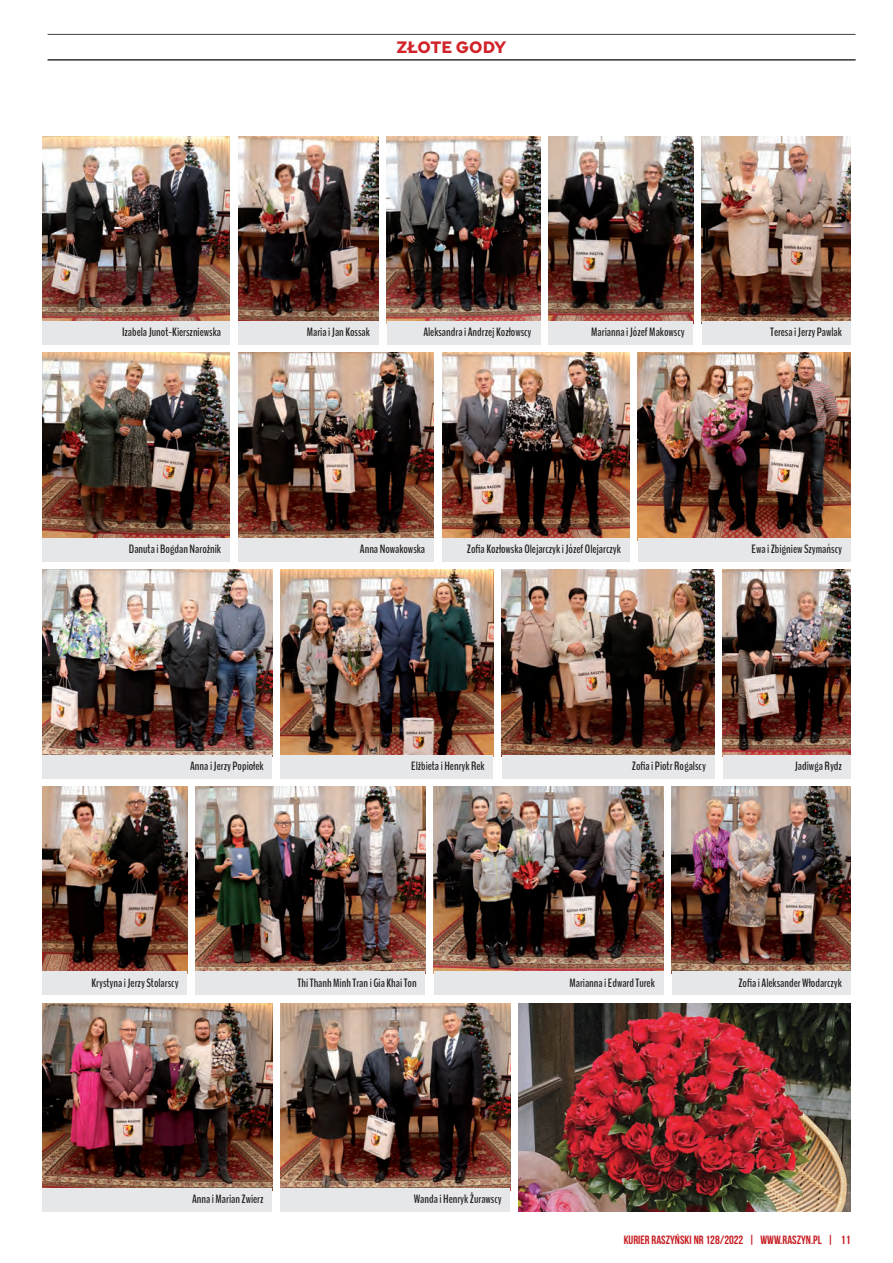
<style>
.page{position:relative;width:893px;height:1263px;background:#fff}
.page>*{position:absolute;margin:0;border:0;box-sizing:border-box;transform-origin:0 0}
.t1{font:700 16.5px "Red Hat Text";color:#d1232a}
._04_podpis_zdjecia{font:700 12px "Bench Nine";color:#231f20}
.t2{font:12px "Bebas Neue";color:#c61c22}
.s1{font-weight:700}
</style>
<div class="page">
<hr style="left:48px;top:34px;width:807px;height:1px;background:#3e3e3f">
<hr style="left:48px;top:59px;width:807px;height:1px;background:#3e3e3f">
<hr style="left:48px;top:60px;width:807px;height:1px;background:#3e3e3f">
<img style="left:238px;top:353px;width:196px;height:185px">
<div style="left:238px;top:538px;width:196px;height:23px;background:#e6e7e9"></div>
<img style="left:442px;top:353px;width:187px;height:185px">
<div style="left:442px;top:538px;width:187px;height:23px;background:#e6e7e9"></div>
<img style="left:43px;top:353px;width:187px;height:185px">
<div style="left:43px;top:538px;width:187px;height:23px;background:#e6e7e9"></div>
<img style="left:43px;top:570px;width:229px;height:185px">
<div style="left:43px;top:755px;width:229px;height:23px;background:#e6e7e9"></div>
<img style="left:723px;top:570px;width:127px;height:185px">
<div style="left:723px;top:755px;width:127px;height:23px;background:#e6e7e9"></div>
<img style="left:196px;top:787px;width:229px;height:185px">
<div style="left:196px;top:972px;width:229px;height:23px;background:#e6e7e9"></div>
<img style="left:43px;top:1003px;width:229px;height:185px">
<div style="left:43px;top:1188px;width:229px;height:24px;background:#e6e7e9"></div>
<img style="left:281px;top:1003px;width:229px;height:185px">
<div style="left:281px;top:1188px;width:229px;height:24px;background:#e6e7e9"></div>
<img style="left:281px;top:570px;width:212px;height:185px">
<div style="left:281px;top:755px;width:212px;height:23px;background:#e6e7e9"></div>
<img style="left:43px;top:787px;width:144px;height:185px">
<div style="left:43px;top:972px;width:144px;height:23px;background:#e6e7e9"></div>
<img style="left:434px;top:787px;width:229px;height:185px">
<div style="left:434px;top:972px;width:229px;height:23px;background:#e6e7e9"></div>
<img style="left:502px;top:570px;width:212px;height:185px">
<div style="left:502px;top:755px;width:212px;height:23px;background:#e6e7e9"></div>
<img style="left:638px;top:353px;width:212px;height:185px">
<div style="left:638px;top:538px;width:212px;height:23px;background:#e6e7e9"></div>
<img style="left:672px;top:787px;width:178px;height:185px">
<div style="left:672px;top:972px;width:178px;height:23px;background:#e6e7e9"></div>
<img style="left:43px;top:136px;width:187px;height:185px">
<div style="left:43px;top:321px;width:187px;height:23px;background:#e6e7e9"></div>
<img style="left:387px;top:136px;width:153px;height:185px">
<div style="left:387px;top:321px;width:153px;height:23px;background:#e6e7e9"></div>
<img style="left:549px;top:136px;width:144px;height:185px">
<div style="left:549px;top:321px;width:144px;height:23px;background:#e6e7e9"></div>
<img style="left:238px;top:136px;width:140px;height:185px">
<div style="left:238px;top:321px;width:140px;height:23px;background:#e6e7e9"></div>
<img style="left:702px;top:136px;width:148px;height:185px">
<div style="left:702px;top:321px;width:148px;height:23px;background:#e6e7e9"></div>
<img style="left:519px;top:1003px;width:331px;height:209px">
<p class="t1" style="left:397px;top:36px;width:111px">ZŁOTE GODY</p>
<p class="_04_podpis_zdjecia" style="left:122px;top:324px;width:101px">Izabela Junot-Kierszniewska</p>
<p class="_04_podpis_zdjecia" style="left:307px;top:324px;width:65px">Maria i Jan Kossak</p>
<p class="_04_podpis_zdjecia" style="left:423px;top:324px;width:110px">Aleksandra i Andrzej Kozłowscy</p>
<p class="_04_podpis_zdjecia" style="left:591px;top:324px;width:95px">Marianna i Józef Makowscy</p>
<p class="_04_podpis_zdjecia" style="left:770px;top:324px;width:73px">Teresa i Jerzy Pawlak</p>
<p class="_04_podpis_zdjecia" style="left:129px;top:541px;width:94px">Danuta i Bogdan Narożnik</p>
<p class="_04_podpis_zdjecia" style="left:360px;top:541px;width:67px">Anna Nowakowska</p>
<p class="_04_podpis_zdjecia" style="left:467px;top:541px;width:155px">Zofia Kozłowska Olejarczyk i Józef Olejarczyk</p>
<p class="_04_podpis_zdjecia" style="left:752px;top:541px;width:92px">Ewa i Zbigniew Szymańscy</p>
<p class="_04_podpis_zdjecia" style="left:411px;top:758px;width:75px">Elżbieta i Henryk Rek</p>
<p class="_04_podpis_zdjecia" style="left:632px;top:758px;width:76px">Zofia i Piotr Rogalscy</p>
<p class="_04_podpis_zdjecia" style="left:190px;top:758px;width:75px">Anna i Jerzy Popiołek</p>
<p class="_04_podpis_zdjecia" style="left:795px;top:758px;width:49px">Jadiwga Rydz</p>
<p class="_04_podpis_zdjecia" style="left:91px;top:975px;width:89px">Krystyna i Jerzy Stolarscy</p>
<p class="_04_podpis_zdjecia" style="left:569px;top:975px;width:87px">Marianna i Edward Turek</p>
<p class="_04_podpis_zdjecia" style="left:298px;top:975px;width:121px">Thi Thanh Minh Tran i Gia Khai Ton</p>
<p class="_04_podpis_zdjecia" style="left:192px;top:1191px;width:73px">Anna i Marian Zwierz</p>
<p class="_04_podpis_zdjecia" style="left:414px;top:1191px;width:90px">Wanda i Henryk Żurawscy</p>
<p class="_04_podpis_zdjecia" style="left:738px;top:975px;width:105px">Zofia i Aleksander Włodarczyk</p>
<p class="t2" style="left:624px;top:1233px;width:228px">KURIER RASZYŃSKI NR 128/2022 | WWW.RASZYN.PL | <span class="s1">11</span></p>
</div>
